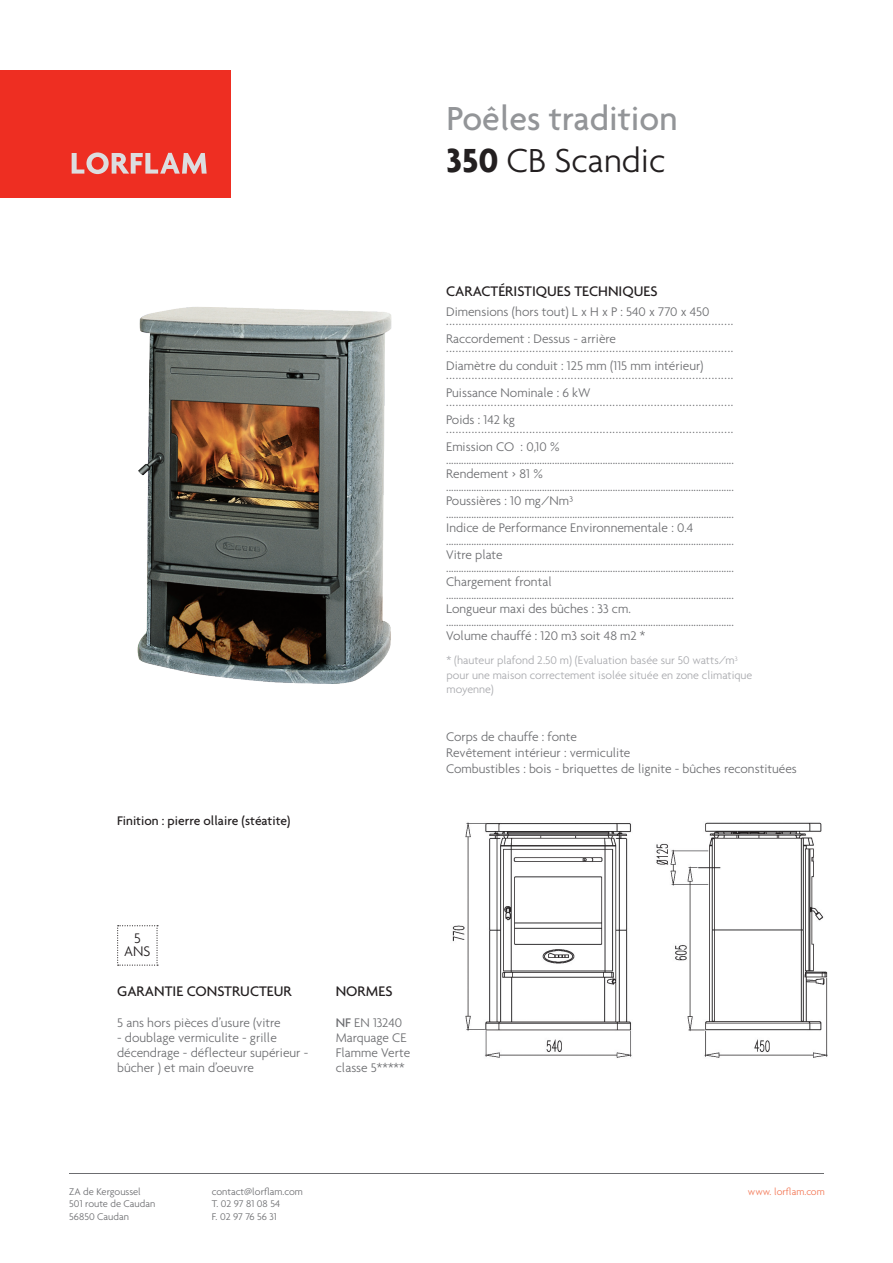
<style>
.page{position:relative;width:893px;height:1263px;background:#fff}
.page>*{position:absolute;margin:0;border:0;box-sizing:border-box;transform-origin:0 0}
.t1{font:500 36px/42px "Agenda";color:#939598}
.t2{font:500 15px "Agenda";color:#231f20}
.t3{font:300 15px/13.5px "Agenda";color:#231f20;text-align:center}
.t4{font:300 13.5px/13.5px "Agenda";color:#6c6d70}
.t5{font:500 13.5px "Agenda";color:#231f20}
.t6{font:300 12px/14.4px "Agenda";color:#a8a9ad}
.t7{font:300 10.5px/12.6px "Agenda";color:#6c6d70}
.t8{font:300 10.5px "Agenda";color:#f37653}
.s1{font-weight:700;color:#231f20}
.s2{font-weight:300;color:#231f20}
.s3{font-weight:500}
</style>
<div class="page">
<hr style="left:69px;top:1173px;width:755px;height:1px;background:#6c6d70">
<div style="left:0;top:70px;width:231px;height:128px;background:#ee2e22"></div>
<svg style="left:72px;top:152px;width:135px;height:22px"></svg>
<svg style="left:117px;top:925px;width:41px;height:41px"></svg>
<img style="left:137px;top:307px;width:255px;height:377px">
<img style="left:452px;top:822px;width:376px;height:236px">
<h1 class="t1" style="left:446px;top:97px;width:233px">POÊLES TRADITION<br><span class="s1">350</span> <span class="s2">CB Scandic</span></h1>
<p class="t2" style="left:446px;top:282px;width:213px">CARACTÉRISTIQUES TECHNIQUES</p>
<p class="t4" style="left:446px;top:304px;width:265px">Dimensions (hors tout) L x H x P : 540 x 770 x 450</p>
<p class="t4" style="left:446px;top:311px;width:289px;line-height:18px">..........................................................................................<br>Raccordement : Dessus - arrière</p>
<p class="t4" style="left:446px;top:338px;width:289px;line-height:18px">..........................................................................................<br>Diamètre du conduit : 125 mm (115 mm intérieur)</p>
<p class="t4" style="left:446px;top:365px;width:289px;line-height:18px">..........................................................................................<br>Puissance Nominale : 6 kW</p>
<p class="t4" style="left:446px;top:392px;width:289px;line-height:18px">..........................................................................................<br>Poids : 142 kg</p>
<p class="t4" style="left:446px;top:419px;width:289px;line-height:18px">..........................................................................................<br>Emission CO : 0,10 %</p>
<p class="t4" style="left:446px;top:453px;width:289px">..................................................................................................................<br>Rendement &gt; 81 % ..................................................................................................................<br>Poussières : 10 mg/Nm³ ..................................................................................................................<br>Indice de Performance Environnementale : 0.4 ..................................................................................................................<br>Vitre plate ..................................................................................................................<br>Chargement frontal ..................................................................................................................<br>Longueur maxi des bûches : 33 cm. ..................................................................................................................<br>Volume chauffé : 120 m3 soit 48 m2 *</p>
<p class="t6" style="left:446px;top:653px;width:307px">* (hauteur plafond 2.50 m) (Evaluation basée sur 50 watts/m<sup>3 </sup>pour une maison correctement isolée située en zone climatique moyenne)</p>
<p class="t5" style="left:117px;top:812px;width:175px">FINITION : PIERRE OLLAIRE (STÉATITE)</p>
<p class="t4" style="left:446px;top:728px;width:352px;line-height:16.2px">Corps de chauffe : fonte<br>Revêtement intérieur : vermiculite<br>Combustibles : bois - briquettes de lignite - bûches reconstituées</p>
<p class="t3" style="left:124px;top:931px;width:28px">5<br>ANS</p>
<p class="t2" style="left:117px;top:982px;width:176px">GARANTIE CONSTRUCTEUR</p>
<p class="t4" style="left:117px;top:1016px;width:165px">5 ans hors pièces d’usure (vitre</p>
<p class="t4" style="left:117px;top:1030px;width:193px;line-height:15px">- doublage vermiculite - grille décendrage - déflecteur supérieur - bûcher ) et main d’oeuvre</p>
<p class="t2" style="left:336px;top:982px;width:58px">NORMES</p>
<p class="t4" style="left:336px;top:1015px;width:76px;line-height:15px"><span class="s3">NF</span> EN 13240<br>Marquage CE<br>Flamme Verte classe 5*****</p>
<p class="t7" style="left:69px;top:1185px;width:87px">ZA de Kergoussel<br>501 route de Caudan<br>56850 Caudan</p>
<p class="t7" style="left:212px;top:1185px;width:93px">contact@lorflam.com<br>T. 02 97 81 08 54<br>F. 02 97 76 56 31</p>
<p class="t8" style="left:748px;top:1185px;width:78px">www. lorflam.com</p>
</div>
